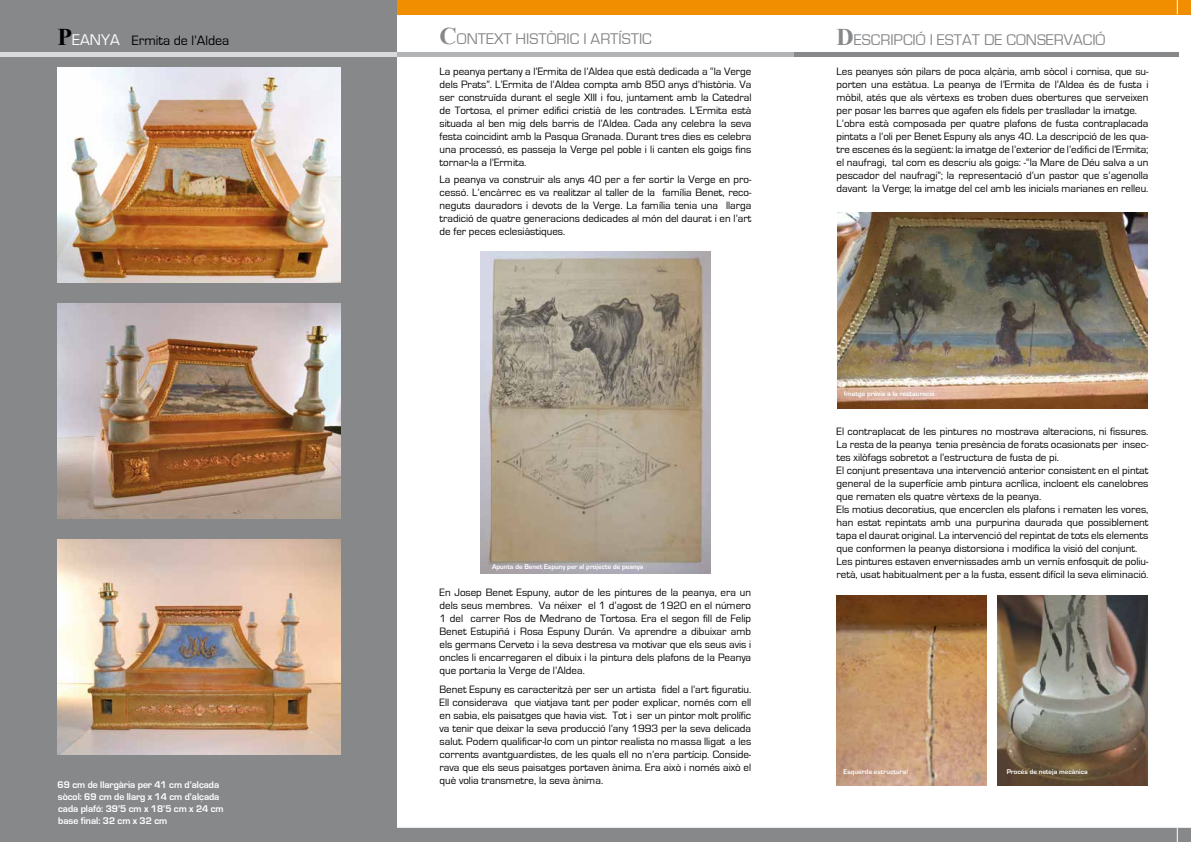
<style>
.page{position:relative;width:1191px;height:842px;background:#fff}
.page>*{position:absolute;margin:0;border:0;box-sizing:border-box;transform-origin:0 0}
.t1{font:16px "Eurostile";color:#87888a}
.t2{font:14px "Eurostile";color:#000}
.t3{font:11px/13px "Eurostile";color:#000;text-align:justify}
.t4{font:700 10px/12px "Eurostile";color:#fff}
.t5{font:700 7px "Eurostile";color:#fff}
.s1{font-family:"Times New Roman";font-weight:700;font-size:24px}
.s2{font-size:16px;color:#fff}
</style>
<div class="page">
<div style="left:0;top:0;width:1191px;height:14px;background:#f18e00"></div>
<div style="left:378px;top:52px;width:416px;height:5px;background:#b1b3b4"></div>
<div style="left:0;top:0;width:397px;height:828px;background:#87888a"></div>
<img style="left:58px;top:67px;width:282px;height:216px">
<div style="left:794px;top:52px;width:384px;height:5px;background:#87888a"></div>
<div style="left:0;top:52px;width:397px;height:5px;background:#d9dadb"></div>
<svg style="left:1176px;top:0;width:1px;height:14px"></svg>
<div style="left:0;top:828px;width:1191px;height:14px;background:#87888a"></div>
<img style="left:58px;top:304px;width:282px;height:215px">
<img style="left:837px;top:213px;width:311px;height:196px">
<img style="left:58px;top:539px;width:282px;height:216px">
<img style="left:480px;top:251px;width:230px;height:322px">
<img style="left:836px;top:596px;width:150px;height:189px">
<img style="left:997px;top:596px;width:151px;height:189px">
<p class="t2" style="left:58px;top:33px;width:173px"><span class="s1">P</span><span class="s2">EANYA</span> Ermita de l’Aldea</p>
<h1 class="t1" style="left:439px;top:30px;width:214px"><span class="s1">C</span>ONTEXT HISTÒRIC I ARTÍSTIC</h1>
<h1 class="t1" style="left:836px;top:31px;width:270px"><span class="s1">D</span>ESCRIPCIÓ I ESTAT DE CONSERVACIÓ</h1>
<p class="t4" style="left:58px;top:779px;width:168px">69 cm de llargària per 41 cm d’alçada sòcol: 69 cm de llarg x 14 cm d’alçada cada plafó: 39’5 cm x 18’5 cm x 24 cm base final: 32 cm x 32 cm</p>
<p class="t3" style="left:439px;top:65px;width:313px">La peanya pertany a l’Ermita de l’Aldea que està dedicada a “la Verge dels Prats”. L’Ermita de l’Aldea compta amb 850 anys d’història. Va ser construïda durant el segle XIII i fou, juntament amb la Catedral de Tortosa, el primer edifici cristià de les contrades. L’Ermita està situada al ben mig dels barris de l’Aldea. Cada any celebra la seva festa coincidint amb la Pasqua Granada. Durant tres dies es celebra una processó, es passeja la Verge pel poble i li canten els goigs fins tornar-la a l’Ermita.</p>
<p class="t3" style="left:439px;top:173px;width:313px">La peanya va construir als anys 40 per a fer sortir la Verge en pro&shy;cessó. L’encàrrec es va realitzar al taller de la família Benet, reco&shy;neguts dauradors i devots de la Verge. La família tenia una llarga tradició de quatre generacions dedicades al món del daurat i en l’art de fer peces eclesiàstiques.</p>
<p class="t5" style="left:492px;top:563px;width:153px">Apunts de Benet Espuny per al projecte de peanya</p>
<p class="t3" style="left:439px;top:586px;width:313px">En Josep Benet Espuny, autor de les pintures de la peanya, era un dels seus membres. Va néixer el 1 d’agost de 1920 en el número 1 del carrer Ros de Medrano de Tortosa. Era el segon fill de Felip Benet Estupiñá i Rosa Espuny Durán. Va aprendre a dibuixar amb els germans Cerveto i la seva destresa va motivar que els seus avis i oncles li encarregaren el dibuix i la pintura dels plafons de la Peanya que portaria la Verge de l’Aldea.</p>
<p class="t3" style="left:439px;top:683px;width:313px">Benet Espuny es caracteritzà per ser un artista fidel a l’art figuratiu.<br>Ell considerava que viatjava tant per poder explicar, només com ell en sabia, els paisatges que havia vist. Tot i ser un pintor molt prolífic va tenir que deixar la seva producció l’any 1993 per la seva delicada salut. Podem qualificar-lo com un pintor realista no massa lligat a les corrents avantguardistes, de les quals ell no n’era partícip. Conside&shy;rava que els seus paisatges portaven ànima. Era això i només això el què volia transmetre, la seva ànima.</p>
<p class="t3" style="left:836px;top:65px;width:313px;text-align:left">Les peanyes són pilars de poca alçària, amb sòcol i cornisa, que su&shy;porten una estàtua. La peanya de l’Ermita de l’Aldea és de fusta i mòbil, atés que als vèrtexs es troben dues obertures que serveixen per posar les barres que agafen els fidels per traslladar la imatge.<br>L’obra està composada per quatre plafons de fusta contraplacada pintats a l’oli per Benet Espuny als anys 40. La descripció de les qua&shy;tre escenes és la següent: la imatge de l’exterior de l’edifici de l’Ermita; el naufragi, tal com es descriu als goigs: -“la Mare de Déu salva a un pescador del naufragi”; la representació d’un pastor que s’agenolla davant la Verge; la imatge del cel amb les inicials marianes en relleu.</p>
<p class="t5" style="left:844px;top:390px;width:92px">Imatge prèvia a la restauració</p>
<p class="t3" style="left:836px;top:425px;width:313px;text-align:left">El contraplacat de les pintures no mostrava alteracions, ni fissures.<br>La resta de la peanya tenia presència de forats ocasionats per insec&shy;tes xilòfags sobretot a l’estructura de fusta de pi.<br>El conjunt presentava una intervenció anterior consistent en el pintat general de la superfície amb pintura acrílica, incloent els canelobres que rematen els quatre vèrtexs de la peanya.<br>Els motius decoratius, que encerclen els plafons i rematen les vores, han estat repintats amb una purpurina daurada que possiblement tapa el daurat original. La intervenció del repintat de tots els elements que conformen la peanya distorsiona i modifica la visió del conjunt.<br>Les pintures estaven envernissades amb un vernís enfosquit de poliu&shy;retà, usat habitualment per a la fusta, essent difícil la seva eliminació.</p>
<p class="t5" style="left:843px;top:768px;width:66px">Esquerda estructural</p>
<p class="t5" style="left:1006px;top:768px;width:83px">Procés de neteja mecànica</p>
</div>
